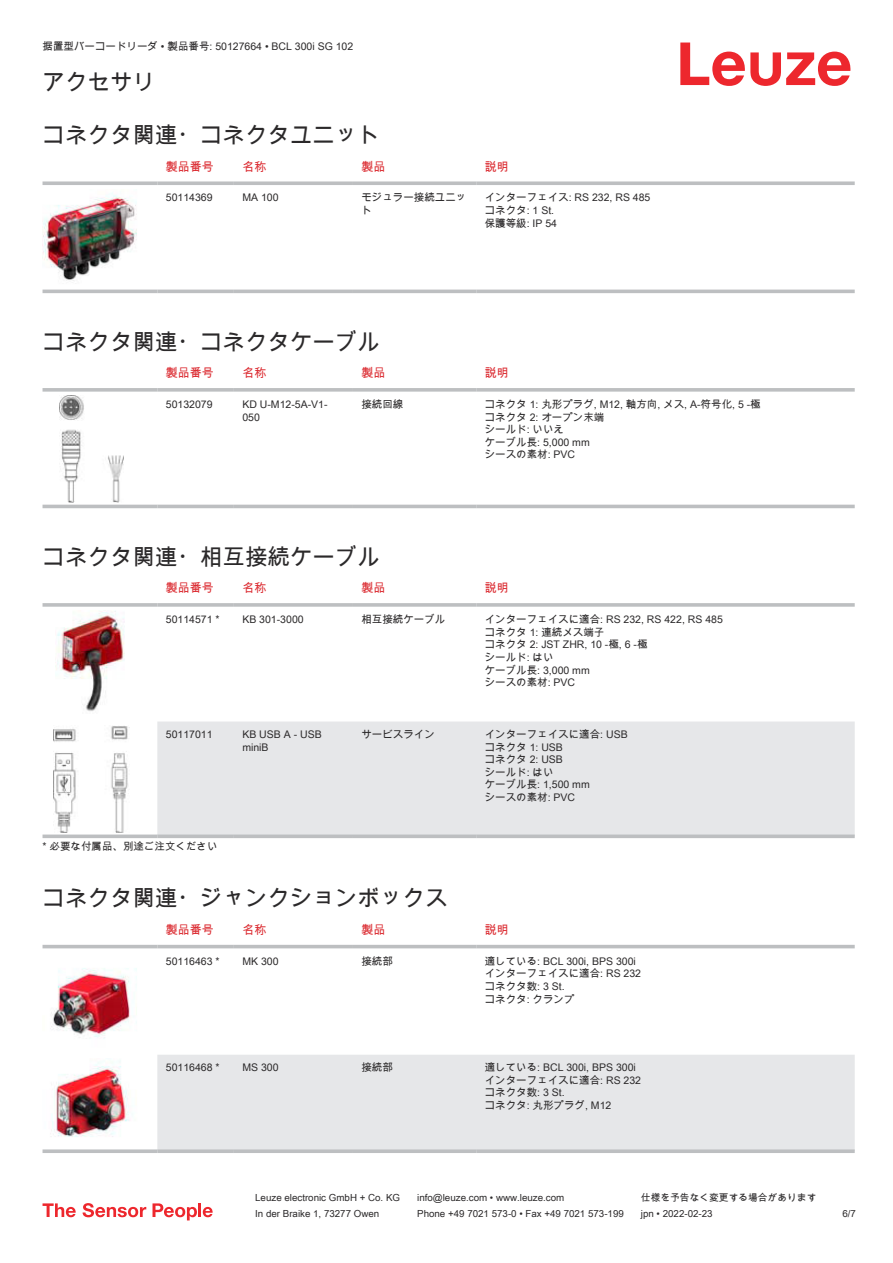
<style>
.page{position:relative;width:893px;height:1263px;background:#fff}
.page>*{position:absolute;margin:0;border:0;box-sizing:border-box;transform-origin:0 0}
.t1{font:22.5px "Arial Unicode MS";color:#2b292a}
.t2{font:12px "Arial Unicode MS";color:#db2a30}
.t3{font:10.5px/12.6px "Arial Unicode MS";color:#2b292a}
.t4{font:9.75px "Arial Unicode MS";color:#2b292a}
</style>
<div class="page">
<svg style="left:680px;top:43px;width:170px;height:43px"></svg>
<svg style="left:43px;top:289px;width:812px;height:5px;fill:#efeff0"></svg>
<svg style="left:43px;top:181px;width:114px;height:4px"></svg>
<svg style="left:157px;top:181px;width:77px;height:4px"></svg>
<svg style="left:234px;top:181px;width:119px;height:4px"></svg>
<svg style="left:353px;top:181px;width:123px;height:4px"></svg>
<svg style="left:476px;top:181px;width:379px;height:4px;background:#c4c6c8"></svg>
<hr style="left:43px;top:290px;width:114px;height:3px;background:#bdbfc1">
<hr style="left:157px;top:290px;width:77px;height:3px;background:#bdbfc1">
<hr style="left:234px;top:290px;width:119px;height:3px;background:#bdbfc1">
<hr style="left:353px;top:290px;width:123px;height:3px;background:#bdbfc1">
<hr style="left:476px;top:290px;width:379px;height:3px;background:#bdbfc1">
<img style="left:43px;top:192px;width:94px;height:89px">
<svg style="left:43px;top:395px;width:812px;height:114px"></svg>
<svg style="left:43px;top:388px;width:114px;height:4px"></svg>
<svg style="left:157px;top:388px;width:77px;height:4px"></svg>
<svg style="left:234px;top:388px;width:119px;height:4px"></svg>
<svg style="left:353px;top:388px;width:123px;height:4px"></svg>
<svg style="left:476px;top:388px;width:379px;height:4px;background:#c3c5c7"></svg>
<hr style="left:43px;top:505px;width:114px;height:3px;background:#bdbfc1">
<hr style="left:157px;top:505px;width:77px;height:3px;background:#bdbfc1">
<hr style="left:234px;top:505px;width:119px;height:3px;background:#bdbfc1">
<hr style="left:353px;top:505px;width:123px;height:3px;background:#bdbfc1">
<hr style="left:476px;top:505px;width:379px;height:3px;background:#bdbfc1">
<img style="left:59px;top:396px;width:65px;height:106px">
<div style="left:157px;top:721px;width:698px;height:113px;background:#e6e7e9"></div>
<svg style="left:43px;top:603px;width:114px;height:4px"></svg>
<hr style="left:157px;top:603px;width:77px;height:4px;background:#c5c7c8">
<svg style="left:234px;top:603px;width:119px;height:4px"></svg>
<svg style="left:353px;top:603px;width:123px;height:4px"></svg>
<hr style="left:476px;top:603px;width:379px;height:4px;background:#c5c7c8">
<svg style="left:43px;top:834px;width:114px;height:4px"></svg>
<svg style="left:157px;top:834px;width:77px;height:4px"></svg>
<svg style="left:234px;top:834px;width:119px;height:4px"></svg>
<svg style="left:353px;top:834px;width:123px;height:4px"></svg>
<svg style="left:476px;top:834px;width:379px;height:4px;background:#c2c4c6"></svg>
<img style="left:57px;top:611px;width:68px;height:100px">
<img style="left:53px;top:726px;width:77px;height:106px">
<svg style="left:43px;top:944px;width:812px;height:5px;fill:#efeff0"></svg>
<div style="left:157px;top:1055px;width:698px;height:94px;background:#e6e7e9"></div>
<hr style="left:43px;top:945px;width:114px;height:3px;background:#bdbfc1">
<hr style="left:157px;top:945px;width:77px;height:3px;background:#bdbfc1">
<hr style="left:234px;top:945px;width:119px;height:3px;background:#bdbfc1">
<hr style="left:353px;top:945px;width:123px;height:3px;background:#bdbfc1">
<hr style="left:476px;top:945px;width:379px;height:3px;background:#bdbfc1">
<svg style="left:43px;top:1149px;width:114px;height:4px"></svg>
<svg style="left:157px;top:1149px;width:77px;height:4px"></svg>
<svg style="left:234px;top:1149px;width:119px;height:4px"></svg>
<svg style="left:353px;top:1149px;width:123px;height:4px"></svg>
<svg style="left:476px;top:1149px;width:379px;height:4px;background:#c1c3c5"></svg>
<img style="left:51px;top:968px;width:86px;height:71px">
<img style="left:51px;top:1060px;width:79px;height:77px">
<svg style="left:43px;top:1203px;width:33px;height:14px"></svg>
<svg style="left:83px;top:1203px;width:63px;height:14px"></svg>
<svg style="left:153px;top:1203px;width:44px;height:17px"></svg>
<hr style="left:198px;top:1203px;width:3px;height:14px;background:#ed272d">
<svg style="left:203px;top:1207px;width:10px;height:10px"></svg>
<p class="t3" style="left:43px;top:40px;width:312px">据置型バーコードリーダ • 製品番号: 50127664 • BCL 300i SG 102</p>
<h1 class="t1" style="left:43px;top:66px;width:114px">アクセサリ</h1>
<h1 class="t1" style="left:43px;top:119px;width:339px">コネクタ関連・コネクタユニット</h1>
<p class="t2" style="left:166px;top:158px;width:49px">製品番号</p>
<p class="t2" style="left:242px;top:158px;width:25px">名称</p>
<p class="t2" style="left:361px;top:158px;width:25px">製品</p>
<p class="t2" style="left:485px;top:158px;width:25px">説明</p>
<p class="t3" style="left:166px;top:191px;width:48px">50114369</p>
<p class="t3" style="left:242px;top:191px;width:38px">MA 100</p>
<p class="t3" style="left:361px;top:191px;width:106px">モジュラー接続ユニット</p>
<p class="t3" style="left:485px;top:191px;width:167px">インターフェイス: RS 232, RS 485コネクタ: 1 St.<br>保護等級: IP 54</p>
<h1 class="t1" style="left:43px;top:325px;width:339px">コネクタ関連・コネクタケーブル</h1>
<p class="t2" style="left:166px;top:364px;width:49px">製品番号</p>
<p class="t2" style="left:242px;top:364px;width:25px">名称</p>
<p class="t2" style="left:361px;top:364px;width:25px">製品</p>
<p class="t2" style="left:485px;top:364px;width:25px">説明</p>
<p class="t3" style="left:166px;top:398px;width:48px">50132079</p>
<p class="t3" style="left:242px;top:398px;width:87px">KD U-M12-5A-V1-<br>050</p>
<p class="t3" style="left:361px;top:398px;width:43px">接続回線</p>
<p class="t3" style="left:485px;top:398px;width:277px">コネクタ 1: 丸形プラグ, M12, 軸方向, メス, A-符号化, 5 -極コネクタ 2: オープン末端<br>シールド: いいえ<br>ケーブル長: 5,000 mm<br>シースの素材: PVC</p>
<h1 class="t1" style="left:43px;top:540px;width:339px">コネクタ関連・相互接続ケーブル</h1>
<p class="t2" style="left:166px;top:579px;width:49px">製品番号</p>
<p class="t2" style="left:242px;top:579px;width:25px">名称</p>
<p class="t2" style="left:361px;top:579px;width:25px">製品</p>
<p class="t2" style="left:485px;top:579px;width:25px">説明</p>
<p class="t3" style="left:166px;top:613px;width:55px">50114571 *</p>
<p class="t3" style="left:242px;top:613px;width:63px">KB 301-3000</p>
<p class="t3" style="left:361px;top:613px;width:85px">相互接続ケーブル</p>
<p class="t3" style="left:485px;top:613px;width:240px">インターフェイスに適合: RS 232, RS 422, RS 485コネクタ 1: 連続メス端子<br>コネクタ 2: JST ZHR, 10 -極, 6 -極<br>シールド: はい<br>ケーブル長: 3,000 mm<br>シースの素材: PVC</p>
<p class="t3" style="left:166px;top:728px;width:48px">50117011</p>
<p class="t3" style="left:242px;top:728px;width:81px">KB USB A - USB miniB</p>
<p class="t3" style="left:361px;top:728px;width:75px">サービスライン</p>
<p class="t3" style="left:485px;top:728px;width:144px">インターフェイスに適合: USBコネクタ 1: USB<br>コネクタ 2: USB<br>シールド: はい<br>ケーブル長: 1,500 mm<br>シースの素材: PVC</p>
<p class="t3" style="left:43px;top:840px;width:177px">* 必要な付属品、別途ご注文ください</p>
<h1 class="t1" style="left:43px;top:882px;width:406px">コネクタ関連・ジャンクションボックス</h1>
<p class="t2" style="left:166px;top:921px;width:49px">製品番号</p>
<p class="t2" style="left:242px;top:921px;width:25px">名称</p>
<p class="t2" style="left:361px;top:921px;width:25px">製品</p>
<p class="t2" style="left:485px;top:921px;width:25px">説明</p>
<p class="t3" style="left:166px;top:954px;width:55px">50116463 *</p>
<p class="t3" style="left:242px;top:954px;width:38px">MK 300</p>
<p class="t3" style="left:361px;top:954px;width:33px">接続部</p>
<p class="t3" style="left:485px;top:954px;width:158px">適している: BCL 300i, BPS 300iインターフェイスに適合: RS 232コネクタ数: 3 St.<br>コネクタ: クランプ</p>
<p class="t3" style="left:166px;top:1061px;width:55px">50116468 *</p>
<p class="t3" style="left:242px;top:1061px;width:38px">MS 300</p>
<p class="t3" style="left:361px;top:1061px;width:33px">接続部</p>
<p class="t3" style="left:485px;top:1061px;width:158px">適している: BCL 300i, BPS 300iインターフェイスに適合: RS 232コネクタ数: 3 St.<br>コネクタ: 丸形プラグ, M12</p>
<p class="t4" style="left:255px;top:1191px;width:146px">Leuze electronic GmbH + Co. KG</p>
<p class="t4" style="left:417px;top:1191px;width:149px">info@leuze.com • www.leuze.com</p>
<p class="t4" style="left:641px;top:1191px;width:177px">仕様を予告なく変更する場合があります</p>
<p class="t4" style="left:255px;top:1206px;width:126px">In der Braike 1, 73277 Owen</p>
<p class="t4" style="left:417px;top:1206px;width:208px">Phone +49 7021 573-0 • Fax +49 7021 573-199</p>
<p class="t4" style="left:641px;top:1206px;width:73px">jpn • 2022-02-23</p>
<p class="t4" style="left:842px;top:1206px;width:15px">6 /7</p>
</div>
